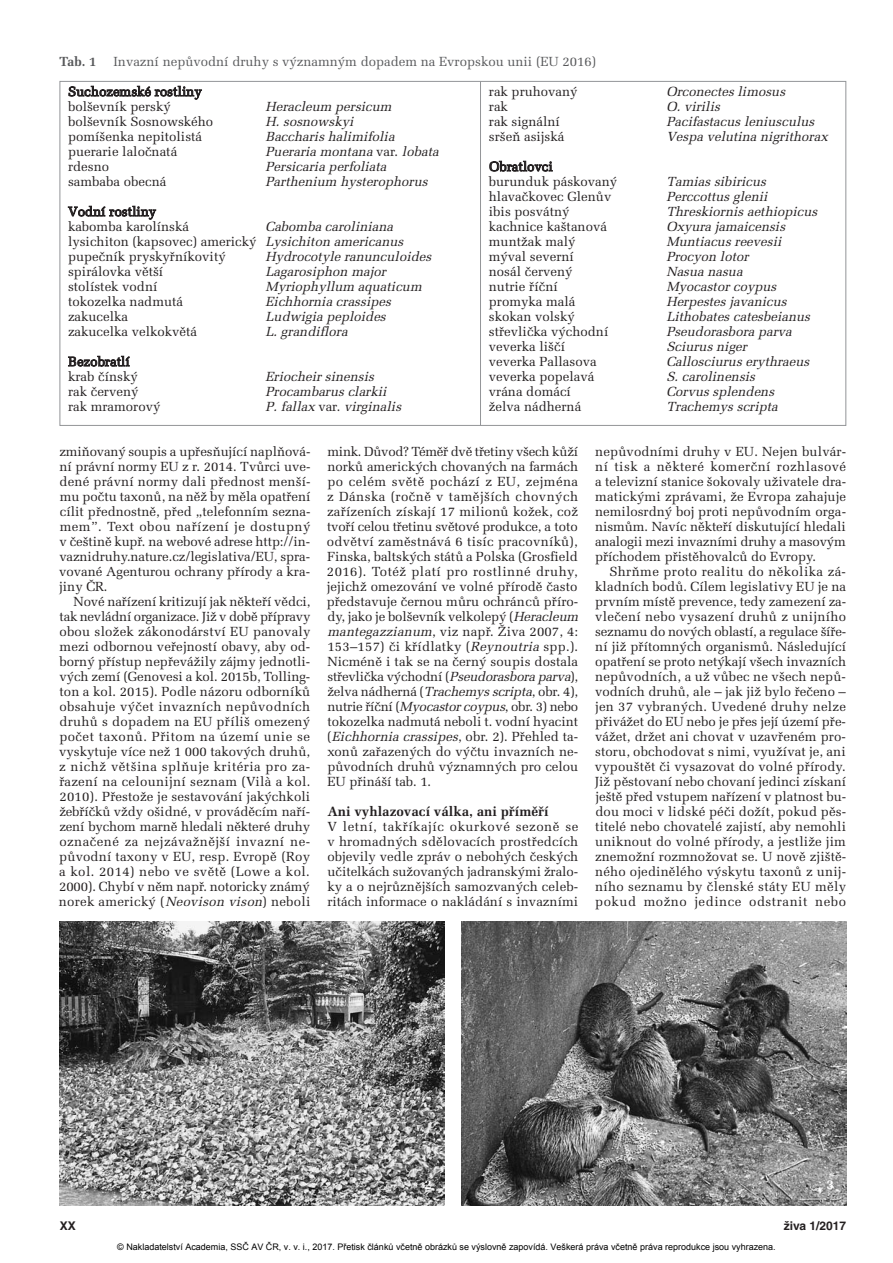
<style>
.page{position:relative;width:893px;height:1263px;background:#fff}
.page>*{position:absolute;margin:0;border:0;box-sizing:border-box;transform-origin:0 0}
.t1{font:700 13.5px "Melior CE";color:#231f20}
.t2{font:700 13.5px "Melior CE";color:#fff}
.t3{font:13.2px/15px "Melior CE";color:#231f20}
.t4{font:italic 13.2px "Melior CE";color:#231f20}
.t5{font:13.2px "Melior CE";color:#57585a}
.t6{font:700 13.2px "Melior CE";color:#57585a}
.t7{font:700 12px "Helvetica CE";color:#231f20}
.t8{font:9px "Arial";color:#000}
.s1{font-style:normal}
.s2{font-style:italic}
</style>
<div class="page">
<svg style="left:68px;top:86px;width:134px;height:14px"></svg>
<svg style="left:68px;top:206px;width:88px;height:14px"></svg>
<svg style="left:68px;top:356px;width:62px;height:11px"></svg>
<svg style="left:489px;top:161px;width:64px;height:11px"></svg>
<hr style="left:480px;top:81px;width:1px;height:344px;background:#939598">
<img style="left:461px;top:921px;width:385px;height:284px">
<img style="left:60px;top:921px;width:384px;height:284px">
<p class="t6" style="left:60px;top:57px;width:38px">Tab. 1</p>
<p class="t5" style="left:114px;top:57px;width:484px">Invazní nepůvodní druhy s významným dopadem na Evropskou unii (EU 2016)</p>
<p class="t3" style="left:68px;top:86px;width:135px">Suchozemské rostliny bolševník perský</p>
<p class="t3" style="left:489px;top:86px;width:90px">rak pruhovaný</p>
<p class="t4" style="left:666px;top:87px;width:123px">Orconectes limosus</p>
<p class="t3" style="left:489px;top:101px;width:21px">rak</p>
<p class="t4" style="left:666px;top:102px;width:58px">O. virilis</p>
<p class="t3" style="left:489px;top:116px;width:73px">rak signální</p>
<p class="t4" style="left:666px;top:117px;width:152px">Pacifastacus leniusculus</p>
<p class="t3" style="left:489px;top:131px;width:77px">sršeň asijská</p>
<p class="t4" style="left:666px;top:132px;width:165px">Vespa velutina nigrithorax</p>
<p class="t3" style="left:489px;top:161px;width:130px">Obratlovci<br>burunduk páskovaný</p>
<p class="t4" style="left:266px;top:102px;width:130px">Heracleum persicum</p>
<p class="t3" style="left:68px;top:116px;width:147px">bolševník Sosnowského</p>
<p class="t4" style="left:266px;top:117px;width:92px">H. sosnowskyi</p>
<p class="t3" style="left:68px;top:131px;width:136px">pomíšenka nepitolistá</p>
<p class="t4" style="left:266px;top:132px;width:133px">Baccharis halimifolia</p>
<p class="t3" style="left:68px;top:146px;width:111px">puerarie laločnatá</p>
<p class="t4" style="left:266px;top:147px;width:177px">Pueraria montana <span class="s1">v a r.</span> lobata</p>
<p class="t3" style="left:68px;top:161px;width:43px">rdesno</p>
<p class="t4" style="left:266px;top:162px;width:125px">Persicaria perfoliata</p>
<p class="t3" style="left:68px;top:176px;width:100px">sambaba obecná</p>
<p class="t4" style="left:266px;top:177px;width:166px">Parthenium hysterophorus</p>
<p class="t3" style="left:68px;top:206px;width:123px">Vodní rostliny kabomba karolínská</p>
<p class="t4" style="left:666px;top:177px;width:104px">Tamias sibiricus</p>
<p class="t3" style="left:489px;top:191px;width:124px">hlavačkovec Glenův</p>
<p class="t4" style="left:666px;top:192px;width:105px">Perccottus glenii</p>
<p class="t3" style="left:489px;top:206px;width:82px">ibis posvátný</p>
<p class="t4" style="left:666px;top:207px;width:155px">Threskiornis aethiopicus</p>
<p class="t3" style="left:489px;top:221px;width:120px">kachnice kaštanová</p>
<p class="t4" style="left:666px;top:222px;width:123px">Oxyura jamaicensis</p>
<p class="t3" style="left:489px;top:236px;width:88px">muntžak malý</p>
<p class="t4" style="left:666px;top:237px;width:119px">Muntiacus reevesii</p>
<p class="t3" style="left:489px;top:251px;width:87px">mýval severní</p>
<p class="t4" style="left:666px;top:252px;width:86px">Procyon lotor</p>
<p class="t3" style="left:489px;top:266px;width:85px">nosál červený</p>
<p class="t4" style="left:666px;top:267px;width:80px">Nasua nasua</p>
<p class="t3" style="left:489px;top:281px;width:70px">nutrie říční</p>
<p class="t4" style="left:666px;top:282px;width:114px">Myocastor coypus</p>
<p class="t3" style="left:489px;top:296px;width:88px">promyka malá</p>
<p class="t4" style="left:666px;top:297px;width:124px">Herpestes javanicus</p>
<p class="t3" style="left:489px;top:311px;width:87px">skokan volský</p>
<p class="t4" style="left:666px;top:312px;width:148px">Lithobates catesbeianus</p>
<p class="t3" style="left:489px;top:326px;width:121px">střevlička východní</p>
<p class="t4" style="left:666px;top:327px;width:130px">Pseudorasbora parva</p>
<p class="t3" style="left:489px;top:341px;width:78px">veverka liščí</p>
<p class="t4" style="left:666px;top:342px;width:85px">Sciurus niger</p>
<p class="t3" style="left:489px;top:356px;width:109px">veverka Pallasova</p>
<p class="t4" style="left:666px;top:357px;width:147px">Callosciurus erythraeus</p>
<p class="t3" style="left:489px;top:371px;width:107px">veverka popelavá</p>
<p class="t4" style="left:666px;top:372px;width:93px">S. carolinensis</p>
<p class="t3" style="left:489px;top:386px;width:84px">vrána domácí</p>
<p class="t4" style="left:666px;top:387px;width:112px">Corvus splendens</p>
<p class="t3" style="left:489px;top:401px;width:94px">želva nádherná</p>
<p class="t4" style="left:666px;top:402px;width:116px">Trachemys scripta</p>
<p class="t3" style="left:68px;top:221px;width:339px;text-indent:197px"><span class="s2">Cabomba caroliniana </span>lysichiton (kapsovec) americký <span class="s2">Lysichiton americanus </span>pupečník pryskyřníkovitý</p>
<p class="t4" style="left:266px;top:252px;width:170px">Hydrocotyle ranunculoides</p>
<p class="t3" style="left:68px;top:266px;width:97px">spirálovka větší</p>
<p class="t4" style="left:266px;top:267px;width:124px">Lagarosiphon major</p>
<p class="t3" style="left:68px;top:281px;width:91px">stolístek vodní</p>
<p class="t4" style="left:266px;top:282px;width:160px">Myriophyllum aquaticum</p>
<p class="t3" style="left:68px;top:296px;width:117px">tokozelka nadmutá</p>
<p class="t4" style="left:266px;top:297px;width:130px">Eichhornia crassipes</p>
<p class="t3" style="left:68px;top:311px;width:62px">zakucelka</p>
<p class="t4" style="left:266px;top:312px;width:124px">Ludwigia peploides</p>
<p class="t3" style="left:68px;top:326px;width:131px">zakucelka velkokvětá</p>
<p class="t4" style="left:266px;top:327px;width:86px">L. grandiflora</p>
<p class="t3" style="left:68px;top:356px;width:71px">Bezobratlí krab čínský</p>
<p class="t4" style="left:266px;top:372px;width:113px">Eriocheir sinensis</p>
<p class="t3" style="left:68px;top:386px;width:72px">rak červený</p>
<p class="t4" style="left:266px;top:387px;width:125px">Procambarus clarkii</p>
<p class="t3" style="left:68px;top:401px;width:94px">rak mramorový</p>
<p class="t4" style="left:266px;top:402px;width:140px">P. fallax <span class="s1">v a r.</span> virginalis</p>
<p class="t3" style="left:59px;top:446px;width:253px;text-align:justify">zmiňovaný soupis a upřesňující naplňová&shy;ní právní normy EU z r. 2014. Tvůrci uve&shy;dené právní normy dali přednost menší&shy;mu počtu taxonů, na něž by měla opatření cílit přednostně, před „telefonním sezna&shy;mem”. Text obou nařízení je dostupný v češtině kupř. na webové adrese http://in - vaznidruhy.nature.cz/legislativa/EU, spra&shy;vované Agenturou ochrany přírody a kra&shy;jiny ČR.</p>
<p class="t3" style="left:59px;top:596px;width:253px;text-align:justify;text-indent:15px">Nové nařízení kritizují jak někteří vědci, tak nevládní organizace. Již v době přípravy obou složek zákonodárství EU panovaly mezi odbornou veřejností obavy, aby od - borný přístup nepřevážily zájmy jednotli&shy;vých zemí (Genovesi a kol. 2015b, Tolling&shy;ton a kol. 2015). Podle názoru odborníků obsahuje výčet invazních nepůvodních druhů s dopadem na EU příliš omezený počet taxonů. Přitom na území unie se vyskytuje více než 1 000 takových druhů, z nichž většina splňuje kritéria pro za - řazení na celounijní seznam (Vilà a kol.<br>2010). Přestože je sestavování jakýchkoli žebříčků vždy ošidné, v prováděcím naří&shy;zení by chom marně hledali některé druhy označené za nejzávažnější invazní ne - původní taxony v EU, resp. Evropě (Roy a kol. 2014) nebo ve světě (Lowe a kol.<br>2000). Chybí v něm např. notoricky známý norek americký (<span class="s2">Neovison vison</span>) neboli</p>
<p class="t3" style="left:327px;top:446px;width:256px">mink. Důvod? Téměř dvě třetiny všech kůží norků amerických chovaných na farmách po celém světě pochází z EU, zejména z Dánska (ročně v tamějších chovných zařízeních získají 17 milionů kožek, což tvoří celou třetinu světové produkce, a toto odvětví zaměstnává 6 tisíc pracovníků), Finska, baltských států a Polska (Grosfield 2016). Totéž platí pro rostlinné druhy, jejichž omezování ve volné přírodě často představuje černou můru ochránců příro&shy;dy, jako je bolševník velkolepý (<span class="s2">Heracleum mantegazzianum</span>, viz např. Živa 2007, 4:<br>153–157) či křídlatky (<span class="s2">Reynoutria</span> spp.).<br>Nicméně i tak se na černý soupis dostala střevlička východní (<span class="s2">Pseudorasbora parva</span>), želva nádherná (<span class="s2">Trachemys scripta</span>, obr. 4), nutrie říční (<span class="s2">Myocastorcoypus</span>, obr. 3) nebo tokozelka nadmutá neboli t. vodní hyacint ( <span class="s2">Eichhornia crassipes</span>, o b r. 2 ) . P ř e h l e d t a - xonů zařazených do výčtu invazních ne - původních druhů významných pro celou EU přináší tab. 1.</p>
<p class="t1" style="left:327px;top:807px;width:223px">Ani vyhlazovací válka, ani příměří</p>
<p class="t3" style="left:327px;top:821px;width:252px;text-align:justify">V letní, takříkajíc okurkové sezoně se v hromadných sdělovacích prostředcích objevily vedle zpráv o nebohých českých učitelkách sužovaných jadranskými žralo&shy;ky a o nejrůznějších samozvaných celeb&shy;ritách informace o nakládání s invazními</p>
<p class="t3" style="left:595px;top:446px;width:253px;text-align:justify">nepůvodními druhy v EU. Nejen bulvár&shy;ní tisk a některé komerční rozhlasové a televizní stanice šokovaly uživatele dra&shy;matickými zprávami, že Evropa zahajuje nemilosrdný boj proti nepůvodním orga&shy;nismům. Navíc někteří diskutující hledali analogii mezi invazními druhy a masovým příchodem přistěhovalců do Evropy.</p>
<p class="t3" style="left:595px;top:566px;width:253px;text-align:justify;text-indent:15px">Shrňme proto realitu do několika zá - kladních bodů. Cílem legislativy EU je na prvním místě prevence, tedy zamezení za - vlečení nebo vysazení druhů z unijního seznamu do nových oblastí, a regulace šíře&shy;ní již přítomných organismů. Následující opatření se proto netýkají všech invazních nepůvodních, a už vůbec ne všech nepů&shy;vodních druhů, ale – jak již bylo řečeno – jen 37 vybraných. Uvedené druhy nelze přivážet do EU nebo je přes její území pře&shy;vážet, držet ani chovat v uzavřeném pro&shy;storu, obchodovat s nimi, využívat je, ani vypouštět či vysazovat do volné přírody.<br>Již pěstovaní nebo chovaní jedinci získaní ještě před vstupem nařízení v platnost bu - dou moci v lidské péči dožít, pokud pěs&shy;titelé nebo chovatelé zajistí, aby nemohli uniknout do volné přírody, a jestliže jim znemožní rozmnožovat se. U nově zjiště&shy;ného ojedinělého výskytu taxonů z unij&shy;ního seznamu by členské státy EU měly pokud možno jedince odstranit nebo</p>
<p class="t2" style="left:425px;top:1180px;width:9px">2</p>
<p class="t2" style="left:826px;top:1180px;width:9px">3</p>
<p class="t7" style="left:60px;top:1221px;width:18px">XX</p>
<p class="t7" style="left:784px;top:1221px;width:64px">živa 1/2017</p>
<p class="t8" style="left:117px;top:1241px;width:660px">© Nakladatelství Academia, SSČ AV ČR, v. v. i., 2017. Přetisk článků včetně obrázků se výslovně zapovídá. Veškerá práva včetně práva reprodukce jsou vyhrazena.</p>
</div>
